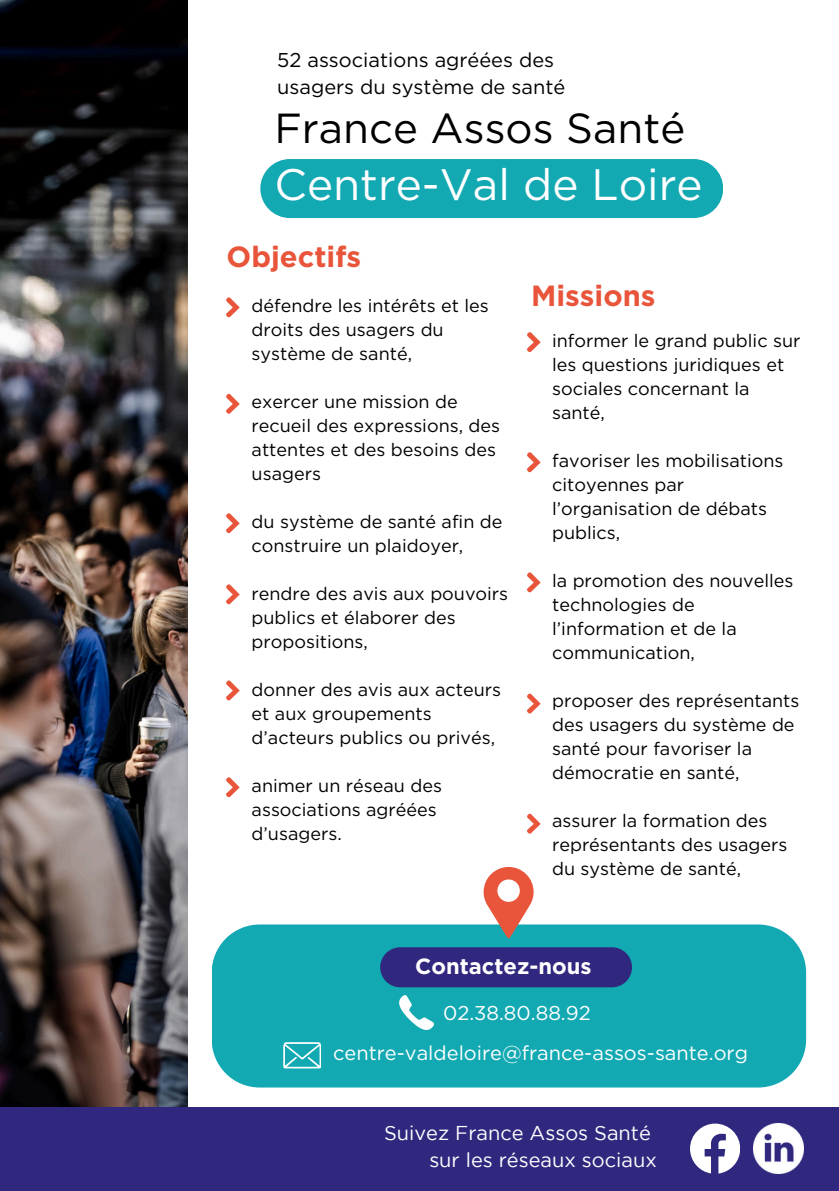
<style>
.page{position:relative;width:839px;height:1191px;background:#fff}
.page>*{position:absolute;margin:0;border:0;box-sizing:border-box;transform-origin:0 0}
.t1{font:44px "Gotham";color:#fff}
.t2{font:42px "Gotham";color:#000}
.t3{font:700 29.2px "Gotham";color:#e9553a}
.t4{font:700 22px "Gotham";color:#fff}
.t5{font:20px/27px "Gotham";color:#fff;text-align:right}
.t6{font:20px/27px "Gotham";color:#000}
.t7{font:18px/24px "Gotham";color:#000}
</style>
<div class="page">
<img style="left:0;top:0;width:188px;height:1107px">
<div style="left:0;top:1107px;width:838px;height:84px;background:#30287f"></div>
<svg style="left:690px;top:1124px;width:49px;height:49px"></svg>
<img style="left:753px;top:1124px;width:50px;height:49px">
<div style="left:260px;top:159px;width:463px;height:59px;background:#12a9b3;border-radius:30px"></div>
<div style="left:212px;top:924px;width:594px;height:164px;background:#12a9b3"></div>
<div style="left:380px;top:947px;width:252px;height:40px;background:#30287f"></div>
<svg style="left:483px;top:867px;width:50px;height:73px"></svg>
<svg style="left:396px;top:995px;width:38px;height:37px"></svg>
<svg style="left:226px;top:297px;width:13px;height:21px"></svg>
<svg style="left:226px;top:393px;width:13px;height:21px"></svg>
<svg style="left:226px;top:584px;width:13px;height:21px"></svg>
<svg style="left:226px;top:680px;width:13px;height:21px"></svg>
<svg style="left:226px;top:777px;width:13px;height:21px"></svg>
<svg style="left:226px;top:513px;width:13px;height:21px"></svg>
<svg style="left:527px;top:332px;width:13px;height:20px"></svg>
<svg style="left:527px;top:452px;width:13px;height:21px"></svg>
<svg style="left:527px;top:693px;width:13px;height:21px"></svg>
<svg style="left:527px;top:572px;width:13px;height:21px"></svg>
<svg style="left:527px;top:813px;width:13px;height:21px"></svg>
<svg style="left:283px;top:1042px;width:38px;height:27px"></svg>
<p class="t6" style="left:277px;top:47px;width:289px">52 associations agréées des usagers du système de santé</p>
<p class="t2" style="left:274px;top:103px;width:412px">France Assos Santé</p>
<p class="t1" style="left:274px;top:158px;width:429px">Centre-Val de Loire</p>
<p class="t3" style="left:227px;top:239px;width:136px">Objectifs</p>
<h1 class="t7" style="left:251px;top:294px;width:239px">défendre les intérêts et les droits des usagers du système de santé,</h1>
<h2 class="t7" style="left:251px;top:390px;width:250px">exercer une mission de recueil des expressions, des attentes et des besoins des usagers</h2>
<h2 class="t7" style="left:251px;top:510px;width:252px">du système de santé afin de construire un plaidoyer,</h2>
<p class="t7" style="left:251px;top:582px;width:258px">rendre des avis aux pouvoirs publics et élaborer des propositions,</p>
<p class="t7" style="left:251px;top:678px;width:251px">donner des avis aux acteurs et aux groupements d’acteurs publics ou privés,</p>
<p class="t7" style="left:251px;top:774px;width:192px">animer un réseau des associations agréées d’usagers.</p>
<p class="t3" style="left:531px;top:278px;width:126px">Missions</p>
<p class="t7" style="left:552px;top:329px;width:250px">informer le grand public sur les questions juridiques et sociales concernant la santé,</p>
<p class="t7" style="left:552px;top:449px;width:233px">favoriser les mobilisations citoyennes par l’organisation de débats publics,</p>
<p class="t7" style="left:552px;top:569px;width:243px">la promotion des nouvelles technologies de l’information et de la communication,</p>
<p class="t7" style="left:552px;top:689px;width:249px">proposer des représentants des usagers du système de santé pour favoriser la démocratie en santé,</p>
<p class="t7" style="left:552px;top:809px;width:237px">assurer la formation des représentants des usagers du système de santé,</p>
<p class="t4" style="left:415px;top:953px;width:178px">Contactez-nous</p>
<p class="t5" style="left:443px;top:999px;width:149px">02.38.80.88.92</p>
<p class="t5" style="left:333px;top:1039px;width:416px">centre-valdeloire@france-assos-sante.org</p>
<p class="t5" style="left:384px;top:1120px;width:274px">Suivez France Assos Santé sur les réseaux sociaux</p>
</div>
